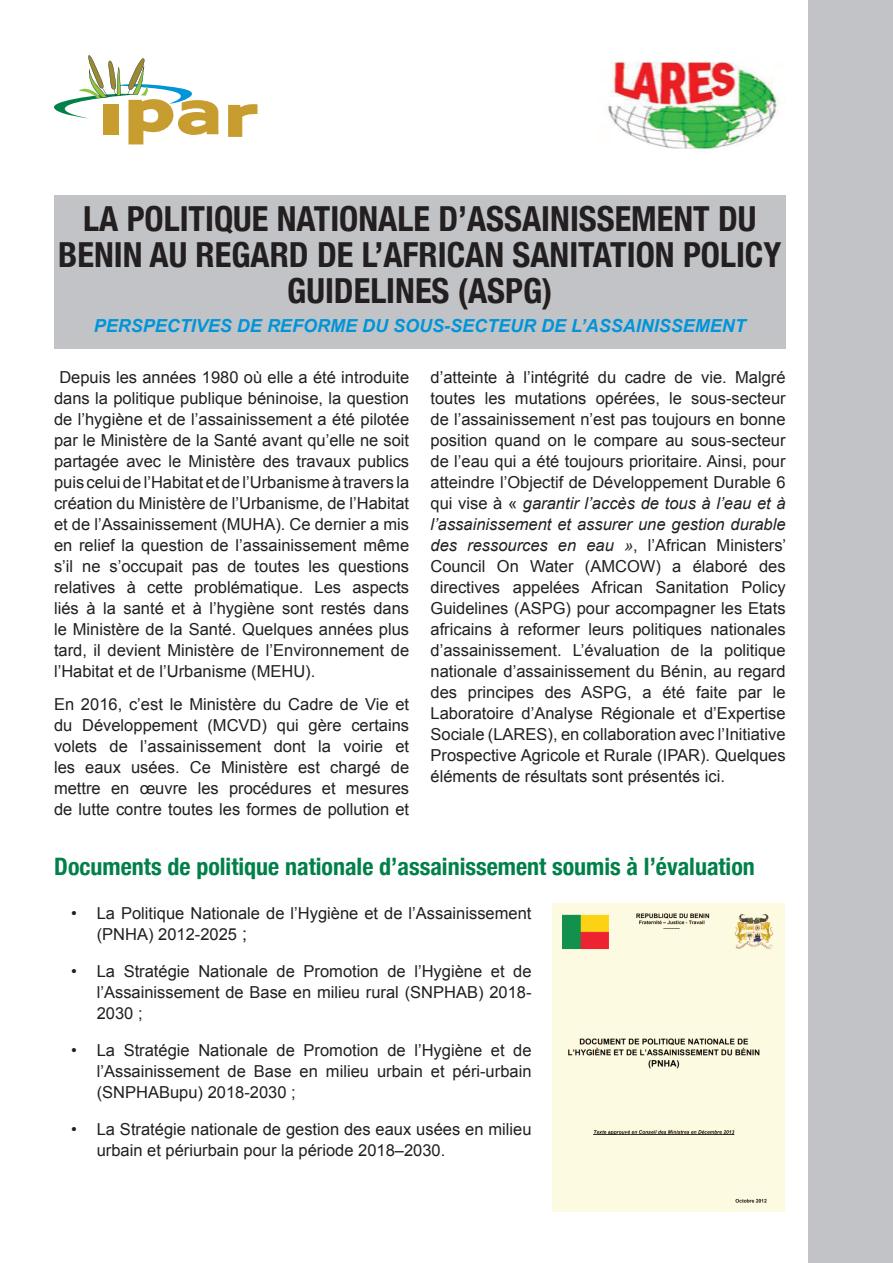
<style>
.page{position:relative;width:893px;height:1263px;background:#fff}
.page>*{position:absolute;margin:0;border:0;box-sizing:border-box;transform-origin:0 0}
.t1{font:700 condensed 34.5px/36px "Helvetica Neue";color:#231f20;text-align:center}
.t2{font:700 condensed 24px "Helvetica Neue";color:#018049}
.t3{font:italic 700 18px "Arial";color:#0095d9}
.t4{font:16.5px/21px "Arial";color:#231f20;text-align:justify}
.s1{font-style:italic}
.s2{font-size:18px}
</style>
<div class="page">
<div style="left:808px;top:0;width:85px;height:1263px;background:#c2c3c6"></div>
<img style="left:607px;top:62px;width:172px;height:89px">
<div style="left:552px;top:903px;width:232px;height:309px;background:#fcfbe1"></div>
<img style="left:562px;top:913px;width:211px;height:290px">
<svg style="left:228px;top:104px;width:29px;height:33px"></svg>
<svg style="left:54px;top:55px;width:165px;height:89px"></svg>
<div style="left:54px;top:196px;width:732px;height:153px;background:#c2c3c6"></div>
<h1 class="t1" style="left:58px;top:200px;width:725px">LA POLITIQUE NATIONALE D’ASSAINISSEMENT DU<br>BENIN AU REGARD DE L’AFRICAN SANITATION POLICY<br>GUIDELINES (ASPG)</h1>
<p class="t3" style="left:94px;top:316px;width:653px">PERSPECTIVES DE REFORME DU SOUS-SECTEUR DE L’ASSAINISSEMENT</p>
<p class="t4" style="left:54px;top:366px;width:357px;text-indent:5px">Depuis les années 1980 où elle a été introduite dans la politique publique béninoise, la question de l’hygiène et de l’assainissement a été pilotée par le Ministère de la Santé avant qu’elle ne soit partagée avec le Ministère des travaux publics puis celui de l’Habitat et de l’Urbanisme à travers la création du Ministère de l’Urbanisme, de l’Habitat et de l’Assainissement (MUHA). Ce dernier a mis en relief la question de l’assainissement même s’il ne s’occupait pas de toutes les questions relatives à cette problématique. Les aspects liés à la santé et à l’hygiène sont restés dans le Ministère de la Santé. Quelques années plus tard, il devient Ministère de l’Environnement de l’Habitat et de l’Urbanisme (MEHU).</p>
<p class="t4" style="left:54px;top:694px;width:357px">En 2016, c’est le Ministère du Cadre de Vie et du Développement (MCVD) qui gère certains volets de l’assainissement dont la voirie et les eaux usées. Ce Ministère est chargé de mettre en œuvre les procédures et mesures de lutte contre toutes les formes de pollution et</p>
<p class="t4" style="left:430px;top:366px;width:357px">d’atteinte à l’intégrité du cadre de vie. Malgré toutes les mutations opérées, le sous-secteur de l’assainissement n’est pas toujours en bonne position quand on le compare au sous-secteur de l’eau qui a été toujours prioritaire. Ainsi, pour atteindre l’Objectif de Développement Durable 6 qui vise à « <span class="s1">garantir l’accès de tous à l’eau et à l’assainissement et assurer une gestion durable des ressources en eau »</span>, l’African Ministers’ Council On Water (AMCOW) a élaboré des directives appelées African Sanitation Policy Guidelines (ASPG) pour accompagner les Etats africains à reformer leurs politiques nationales d’assainissement. L’évaluation de la politique nationale d’assainissement du Bénin, au regard des principes des ASPG, a été faite par le Laboratoire d’Analyse Régionale et d’Expertise Sociale (LARES), en collaboration avec l’Initiative Prospective Agricole et Rurale (IPAR). Quelques éléments de résultats sont présentés ici.</p>
<h2 class="t2" style="left:54px;top:852px;width:702px">Documents de politique nationale d’assainissement soumis à l’évaluation</h2>
<p class="t4" style="left:97px;top:903px;width:436px;text-indent:-26px">• La Politique Nationale de l’Hygiène et de l’Assainissement (PNHA) 2012-2025 <span class="s2">;</span></p>
<p class="t4" style="left:97px;top:961px;width:436px;text-indent:-26px">• La Stratégie Nationale de Promotion de l’Hygiène et de l’Assainissement de Base en milieu rural (SNPHAB) 2018- 2030 ;</p>
<p class="t4" style="left:97px;top:1040px;width:436px;text-indent:-26px">• La Stratégie Nationale de Promotion de l’Hygiène et de l’Assainissement de Base en milieu urbain et péri-urbain (SNPHABupu) 2018-2030 ;</p>
<p class="t4" style="left:97px;top:1119px;width:436px;text-indent:-26px">• La Stratégie nationale de gestion des eaux usées en milieu urbain et périurbain pour la période 2018–2030.</p>
</div>
